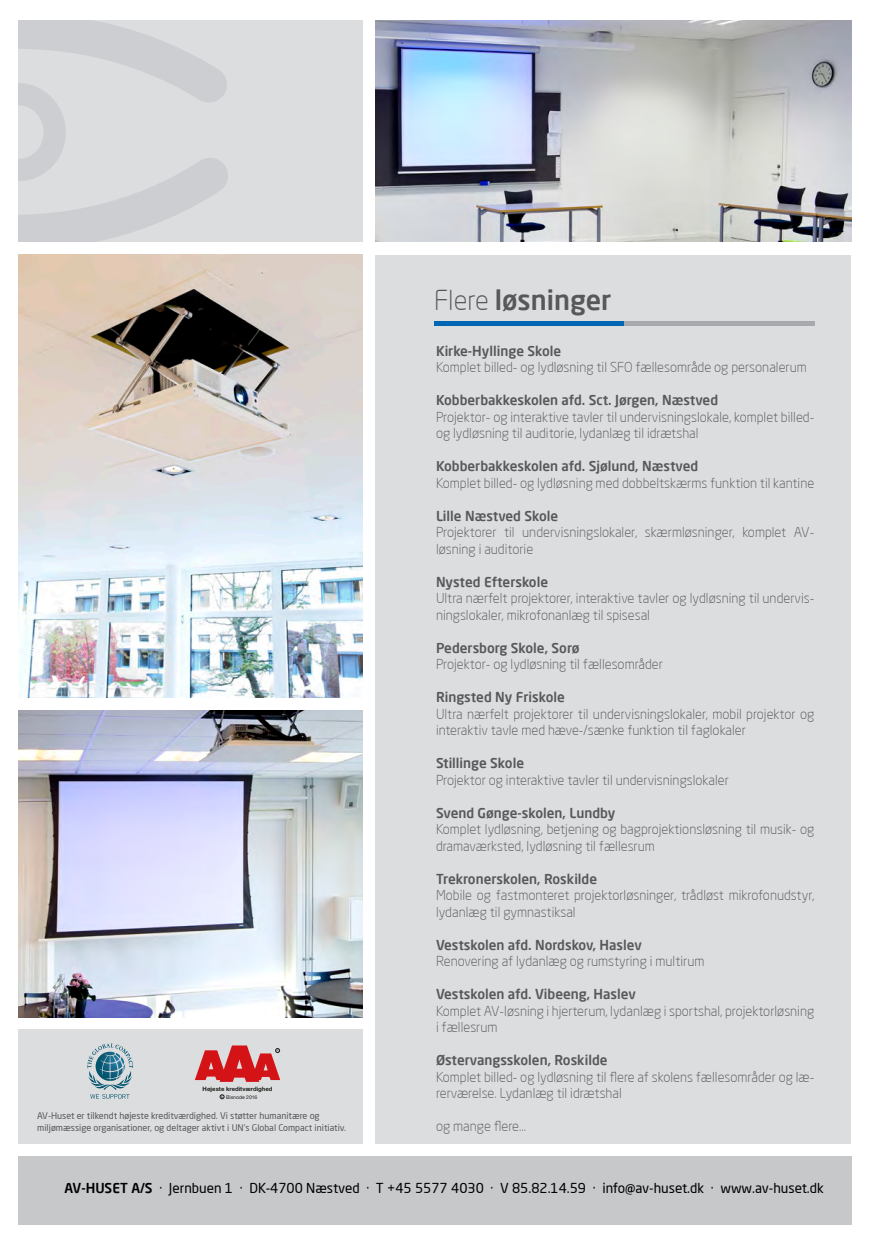
<style>
.page{position:relative;width:872px;height:1242px;background:#fff}
.page>*{position:absolute;margin:0;border:0;box-sizing:border-box;transform-origin:0 0}
.t1{font:500 27px "Neo Sans Pro";color:#57585a}
.t2{font:300 13.5px/16.5px "Neo Sans Pro";color:#57585a}
.t3{font:500 13.5px "Neo Sans Pro";color:#57585a}
.t4{font:13.5px "Neo Sans Pro";color:#000}
.t5{font:9px/12px "Neo Sans Pro";color:#57585a}
.t6{font:700 6px "Helvetica Neue LT Std";color:#1d1d1b}
.t7{font:5.1px "Helvetica Neue LT Std";letter-spacing:.005em;color:#1d1d1b}
.s1{font-weight:300}
.s2{font-weight:500}
</style>
<div class="page">
<div style="left:18px;top:20px;width:344px;height:221px;background:#dcdddf"></div>
<div style="left:375px;top:255px;width:476px;height:889px;background:#dcdddf"></div>
<img style="left:18px;top:711px;width:344px;height:306px">
<div style="left:18px;top:1029px;width:344px;height:115px;background:#dcddde"></div>
<svg style="left:19px;top:20px;width:209px;height:221px"></svg>
<svg style="left:87px;top:1043px;width:46px;height:55px"></svg>
<hr style="left:434px;top:321px;width:190px;height:4px;background:#0166b3">
<hr style="left:624px;top:321px;width:190px;height:4px;background:#a8a9ad">
<img style="left:19px;top:255px;width:343px;height:442px">
<img style="left:375px;top:20px;width:476px;height:221px">
<div style="left:18px;top:1156px;width:833px;height:68px;background:#c7c8ca"></div>
<svg style="left:195px;top:1045px;width:85px;height:37px"></svg>
<svg style="left:220px;top:1094px;width:4px;height:5px"></svg>
<p class="t6" style="left:203px;top:1085px;width:71px">Højeste kreditværdighed</p>
<p class="t7" style="left:226px;top:1094px;width:33px">Bisnode 2016</p>
<p class="t5" style="left:37px;top:1109px;width:310px">AV-Huset er tilkendt højeste kreditværdighed. Vi støtter humanitære og miljømæssige organisationer, og deltager aktivt i UN’s Global Compact initiativ.</p>
<h1 class="t1" style="left:434px;top:283px;width:179px"><span class="s1">Flere</span> løsninger</h1>
<p class="t3" style="left:436px;top:342px;width:127px">Kirke-Hyllinge Skole</p>
<p class="t2" style="left:436px;top:359px;width:372px">Komplet billed- og lydløsning til SFO fællesområde og personalerum</p>
<p class="t3" style="left:436px;top:391px;width:284px">Kobberbakkeskolen afd. Sct. Jørgen, Næstved</p>
<p class="t2" style="left:436px;top:408px;width:380px">Projektor- og interaktive tavler til undervisningslokale, komplet billed&shy;og lydløsning til auditorie, lydanlæg til idrætshal</p>
<p class="t3" style="left:436px;top:457px;width:264px">Kobberbakkeskolen afd. Sjølund, Næstved</p>
<p class="t2" style="left:436px;top:474px;width:380px">Komplet billed- og lydløsning med dobbeltskærms funktion til kantine</p>
<p class="t3" style="left:436px;top:507px;width:124px">Lille Næstved Skole</p>
<p class="t2" style="left:436px;top:524px;width:380px">Projektorer til undervisningslokaler, skærmløsninger, komplet AV&shy;løsning i auditorie</p>
<p class="t3" style="left:436px;top:573px;width:114px">Nysted Efterskole</p>
<p class="t2" style="left:436px;top:589px;width:380px">Ultra nærfelt projektorer, interaktive tavler og lydløsning til undervis&shy;ningslokaler, mikrofonanlæg til spisesal</p>
<p class="t3" style="left:436px;top:639px;width:145px">Pedersborg Skole, Sorø</p>
<p class="t2" style="left:436px;top:655px;width:228px">Projektor- og lydløsning til fællesområder</p>
<p class="t3" style="left:436px;top:688px;width:130px">Ringsted Ny Friskole</p>
<p class="t2" style="left:436px;top:705px;width:380px">Ultra nærfelt projektorer til undervisningslokaler, mobil projektor og interaktiv tavle med hæve-/sænke funktion til faglokaler</p>
<p class="t3" style="left:436px;top:754px;width:90px">Stillinge Skole</p>
<p class="t2" style="left:436px;top:771px;width:294px">Projektor og interaktive tavler til undervisningslokaler</p>
<p class="t3" style="left:436px;top:804px;width:181px">Svend Gønge-skolen, Lundby</p>
<p class="t2" style="left:436px;top:820px;width:380px">Komplet lydløsning, betjening og bagprojektionsløsning til musik- og dramaværksted, lydløsning til fællesrum</p>
<p class="t3" style="left:436px;top:870px;width:163px">Trekronerskolen, Roskilde</p>
<p class="t2" style="left:436px;top:886px;width:380px">Mobile og fastmonteret projektorløsninger, trådløst mikrofonudstyr, lydanlæg til gymnastiksal</p>
<p class="t3" style="left:436px;top:936px;width:207px">Vestskolen afd. Nordskov, Haslev</p>
<p class="t2" style="left:436px;top:952px;width:270px">Renovering af lydanlæg og rumstyring i multirum</p>
<p class="t3" style="left:436px;top:985px;width:201px">Vestskolen afd. Vibeeng, Haslev</p>
<p class="t2" style="left:436px;top:1002px;width:380px">Komplet AV-løsning i hjerterum, lydanlæg i sportshal, projektorløsning i fællesrum</p>
<p class="t3" style="left:436px;top:1051px;width:173px">Østervangsskolen, Roskilde</p>
<p class="t2" style="left:436px;top:1068px;width:380px">Komplet billed- og lydløsning til flere af skolens fællesområder og læ&shy;rerværelse. Lydanlæg til idrætshal</p>
<p class="t2" style="left:436px;top:1117px;width:91px">og mange flere...</p>
<p class="t4" style="left:65px;top:1179px;width:760px"><span class="s2">AV-HUSET A/S</span> · Jernbuen 1 · DK-4700 Næstved · T +45 5577 4030 · V 85.82.14.59 · info@av-huset.dk · www.av-huset.dk</p>
</div>
